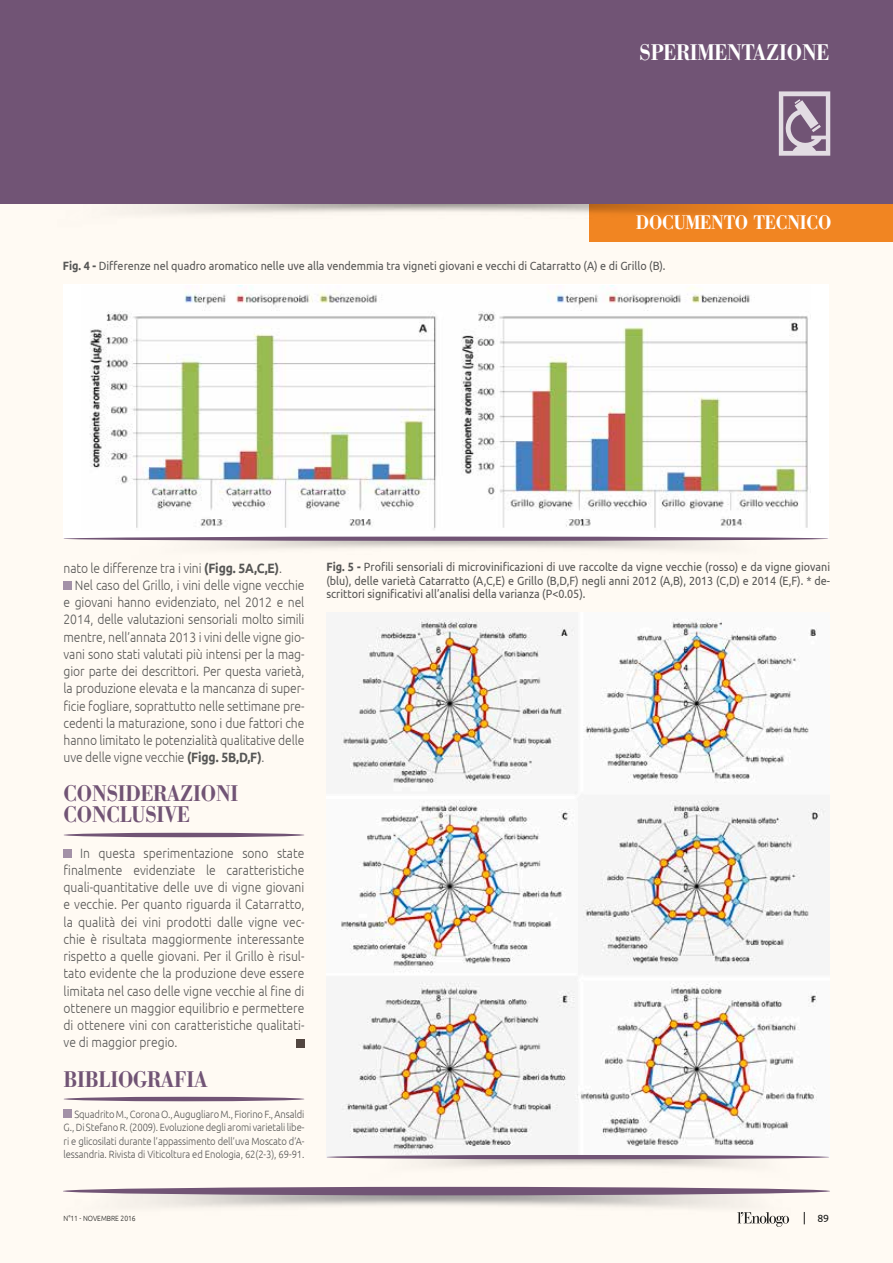
<style>
.page{position:relative;width:893px;height:1263px;background:#fffaf3}
.page>*{position:absolute;margin:0;border:0;box-sizing:border-box;transform-origin:0 0}
.t1{font:500 22.5px/21px "AT Our Bodoni";letter-spacing:-.01em;color:#715475;scale:.9 1}
.t2{font:500 22.5px "AT Our Bodoni";letter-spacing:-.01em;color:#fff;scale:.9 1}
.t3{font:500 19.5px "AT Our Bodoni";letter-spacing:-.01em;color:#fff;scale:.9 1}
.t4{font:300 13.5px/17.2px "Ubuntu";letter-spacing:-.01em;color:#565655;text-align:justify;scale:.9 1}
.t5{font:12px/13.5px "Ubuntu";color:#565655;text-align:justify;scale:.9 1}
.t6{font:300 10.5px/13.5px "Ubuntu";letter-spacing:-.01em;color:#565655;text-align:justify;scale:.9 1}
.t7{font:10.5px "Ubuntu";color:#1b1b1a}
.t8{font:300 7.5px "Ubuntu";color:#1b1b1a;scale:.9 1}
.s1{font-weight:700}
</style>
<div class="page">
<div style="left:0;top:0;width:893px;height:204px;background:#715475"></div>
<svg style="left:779px;top:91px;width:51px;height:65px"></svg>
<svg style="left:776px;top:1224px;width:7px;height:3px"></svg>
<div style="left:589px;top:204px;width:304px;height:38px;background:#f18824"></div>
<img style="left:63px;top:1190px;width:767px;height:34px">
<div style="left:63px;top:1187px;width:767px;height:8px;background:#715475;border-radius:50%"></div>
<img style="left:326px;top:612px;width:503px;height:555px">
<div style="left:64px;top:582px;width:8px;height:8px;background:#a391a7"></div>
<hr style="left:64px;top:833px;width:240px;height:4px;background:#715475;border-radius:50%">
<div style="left:64px;top:849px;width:8px;height:9px;background:#a391a7"></div>
<div style="left:296px;top:1039px;width:8px;height:8px;background:#524640"></div>
<hr style="left:64px;top:1097px;width:240px;height:4px;background:#715475;border-radius:50%">
<div style="left:64px;top:1110px;width:8px;height:8px;background:#a391a7"></div>
<div style="left:63px;top:284px;width:765px;height:255px;background:#fff"></div>
<img style="left:89px;top:286px;width:719px;height:244px">
<svg style="left:326px;top:1155px;width:503px;height:4px;background:#785c7c"></svg>
<svg style="left:63px;top:537px;width:765px;height:4px;background:#7b607e"></svg>
<h1 class="t2" style="left:639px;top:38px;width:213px">SPERIMENTAZIONE</h1>
<h2 class="t3" style="left:636px;top:211px;width:219px">DOCUMENTO TECNICO</h2>
<p class="t5" style="left:63px;top:258px;width:671px"><span class="s1">Fig. 4 -</span> Differenze nel quadro aromatico nelle uve alla vendemmia tra vigneti giovani e vecchi di Catarratto (A) e di Grillo (B).</p>
<p class="t4" style="left:64px;top:559px;width:244px">nato le differenze tra i vini <span class="s1">(Figg. 5A,C,E)</span>.</p>
<p class="t4" style="left:75px;top:576px;width:257px">Nel caso del Grillo, i vini delle vigne vecchie</p>
<p class="t4" style="left:64px;top:593px;width:269px">e giovani hanno evidenziato, nel 2012 e nel</p>
<p class="t4" style="left:64px;top:611px;width:269px">2014, delle valutazioni sensoriali molto simili</p>
<p class="t4" style="left:64px;top:628px;width:269px">mentre, nell’annata 2013 i vini delle vigne gio-</p>
<p class="t4" style="left:64px;top:645px;width:269px">vani sono stati valutati più intensi per la mag-</p>
<p class="t4" style="left:64px;top:662px;width:269px">gior parte dei descrittori. Per questa varietà,</p>
<p class="t4" style="left:64px;top:680px;width:269px">la produzione elevata e la mancanza di super-</p>
<p class="t4" style="left:64px;top:697px;width:269px">ficie fogliare, soprattutto nelle settimane pre-</p>
<p class="t4" style="left:64px;top:714px;width:269px">cedenti la maturazione, sono i due fattori che</p>
<p class="t4" style="left:64px;top:731px;width:269px">hanno limitato le potenzialità qualitative delle</p>
<p class="t4" style="left:64px;top:749px;width:225px">uve delle vigne vecchie <span class="s1">(Figg. 5B,D,F)</span>.</p>
<h1 class="t1" style="left:64px;top:782px;width:196px">CONSIDERAZIONI<br>CONCLUSIVE</h1>
<p class="t4" style="left:64px;top:844px;width:269px;text-indent:17px">In questa sperimentazione sono state finalmente evidenziate le caratteristiche quali-quantitative delle uve di vigne giovani e vecchie. Per quanto riguarda il Catarratto, la qualità dei vini prodotti dalle vigne vec&shy;chie è risultata maggiormente interessante rispetto a quelle giovani. Per il Grillo è risul&shy;tato evidente che la produzione deve essere limitata nel caso delle vigne vecchie al fine di ottenere un maggior equilibrio e permettere di ottenere vini con caratteristiche qualitati&shy;ve di maggior pregio.</p>
<h1 class="t1" style="left:64px;top:1069px;width:162px">BIBLIOGRAFIA</h1>
<p class="t6" style="left:64px;top:1107px;width:269px;text-indent:11px">Squadrito M., Corona O., Augugliaro M., Fiorino F., Ansaldi G., Di Stefano R. (2009). Evoluzione degli aromi varietali libe&shy;ri e glicosilati durante l’appassimento dell’uva Moscato d’A&shy;lessandria. Rivista di Viticoltura ed Enologia, 62(2-3), 69-91.</p>
<p class="t5" style="left:326px;top:560px;width:561px"><span class="s1">Fig. 5 -</span> Profili sensoriali di microvinificazioni di uve raccolte da vigne vecchie (rosso) e da vigne giovani (blu), delle varietà Catarratto (A,C,E) e Grillo (B,D,F) negli anni 2012 (A,B), 2013 (C,D) e 2014 (E,F). * de&shy;scrittori significativi all’analisi della varianza (P&lt;0.05).</p>
<p class="t8" style="left:64px;top:1214px;width:82px">N°11 - NOVEMBRE 2016</p>
<p class="t7" style="left:817px;top:1212px;width:13px">89</p>
</div>
